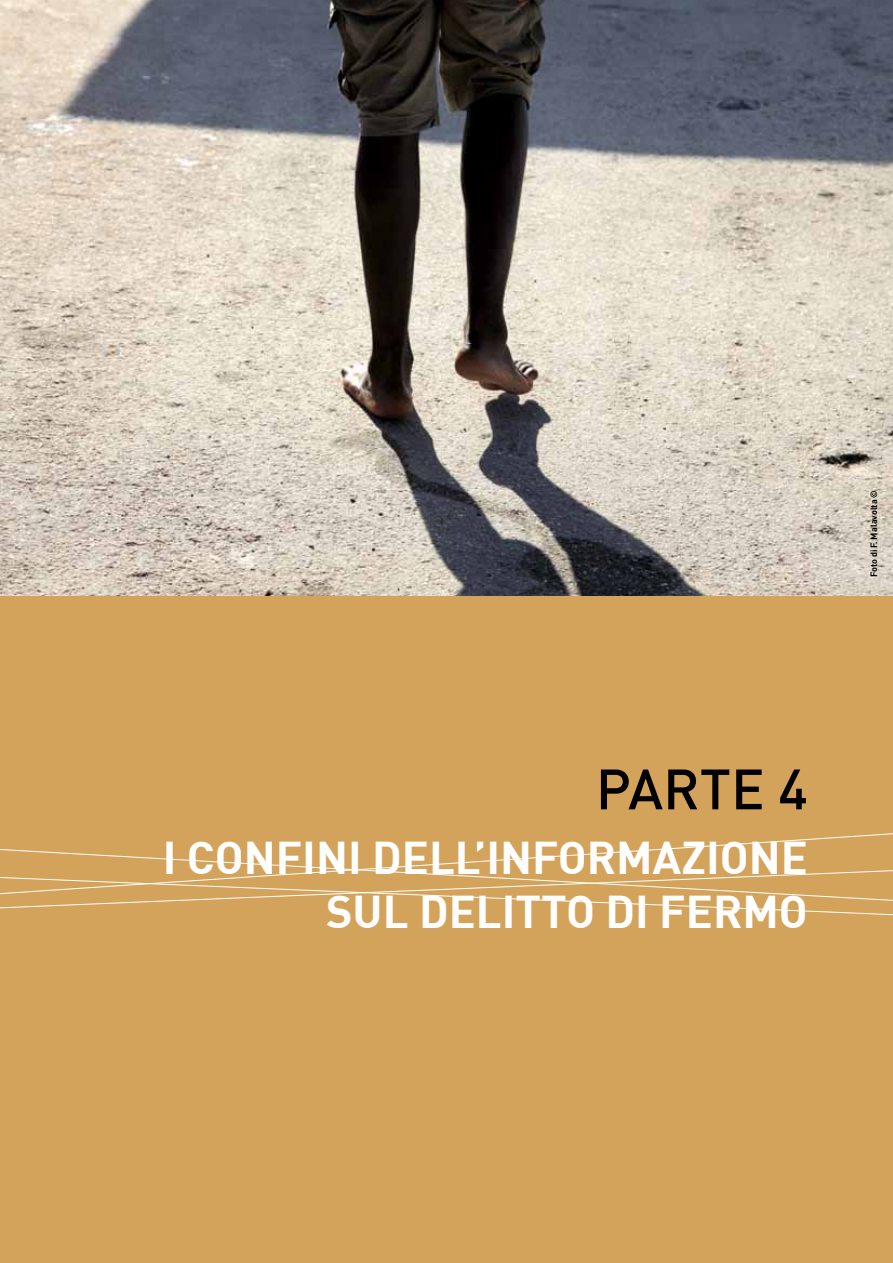
<style>
.page{position:relative;width:893px;height:1263px;background:#fff}
.page>*{position:absolute;margin:0;border:0;box-sizing:border-box;transform-origin:0 0}
.t1{font:500 55.95px "DIN";color:#000}
.t2{font:700 45px/54px "DIN";color:#fff;text-align:right}
.t3{font:700 9px "DIN";color:#000}
</style>
<div class="page">
<div style="left:0;top:583px;width:893px;height:680px;background:#d4a35b"></div>
<img style="left:0;top:0;width:893px;height:595px">
<svg style="left:0;top:904px;width:893px;height:12px"></svg>
<svg style="left:82px;top:895px;width:811px;height:9px"></svg>
<svg style="left:0;top:833px;width:893px;height:62px"></svg>
<p class="t3" style="left:868px;top:577px;width:88px;rotate:-90deg">FOTO DI F. M ALAVOLTA ©</p>
<p class="t1" style="left:596px;top:753px;width:214px">PARTE 4</p>
<p class="t2" style="left:163px;top:828px;width:647px">I CONFINI DELL’INFORMAZIONE<br>SUL DELITTO DI FERMO</p>
</div>
